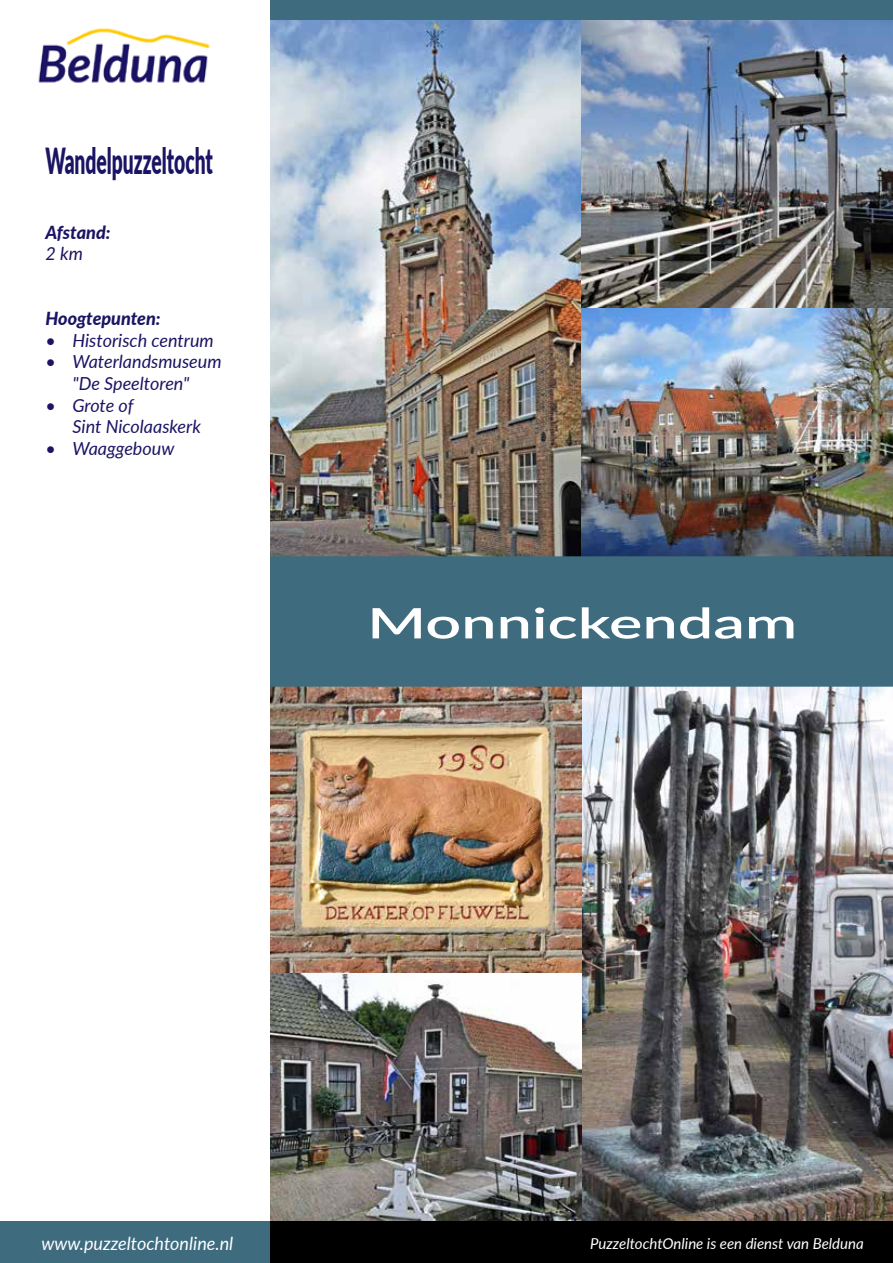
<style>
.page{position:relative;width:893px;height:1263px;background:#fff}
.page>*{position:absolute;margin:0;border:0;box-sizing:border-box;transform-origin:0 0}
.t1{font:600 42px "Lato";color:#fff;scale:1.5 1}
.t2{font:900 36px "Lato";color:#1b1464;scale:.53 1}
.t3{font:italic 18px/21.6px "Lato";color:#1b1464;text-align:center}
.t4{font:italic 18px "Lato";color:#fff}
.t5{font:italic 800 18px "Lato";color:#1b1464}
.t6{font:italic 15px "Lato";color:#fff}
</style>
<div class="page">
<img style="left:581px;top:687px;width:312px;height:535px">
<img style="left:38px;top:28px;width:172px;height:55px">
<div style="left:1px;top:1222px;width:269px;height:41px;background:#3e6b7e"></div>
<div style="left:864px;top:1222px;width:29px;height:41px;background:#000"></div>
<img style="left:270px;top:687px;width:311px;height:535px">
<img style="left:270px;top:19px;width:311px;height:537px">
<img style="left:581px;top:19px;width:312px;height:537px">
<div style="left:270px;top:1222px;width:594px;height:41px;background:#000"></div>
<div style="left:270px;top:0;width:623px;height:19px;background:#3e6b7e"></div>
<div style="left:270px;top:556px;width:623px;height:131px;background:#3e6b7e"></div>
<h2 class="t2" style="left:46px;top:134px;width:317px">Wandelpuzzeltocht</h2>
<p class="t5" style="left:46px;top:219px;width:67px">Afstand:</p>
<p class="t3" style="left:46px;top:242px;width:39px">2 km</p>
<p class="t5" style="left:46px;top:305px;width:117px">Hoogtepunten:</p>
<p class="t3" style="left:46px;top:329px;width:170px">• Historisch centrum</p>
<p class="t3" style="left:46px;top:350px;width:178px">• Waterlandsmuseum "De Speeltoren"</p>
<p class="t3" style="left:73px;top:394px;width:130px;text-align:left;text-indent:-27px">• Grote of<br>Sint Nicolaaskerk</p>
<p class="t3" style="left:46px;top:437px;width:130px">• Waaggebouw</p>
<h1 class="t1" style="left:367px;top:593px;width:288px">Monnickendam</h1>
<p class="t4" style="left:41px;top:1231px;width:193px">www.puzzeltochtonline.nl</p>
<p class="t6" style="left:590px;top:1233px;width:275px">PuzzeltochtOnline is een dienst van Belduna</p>
</div>
